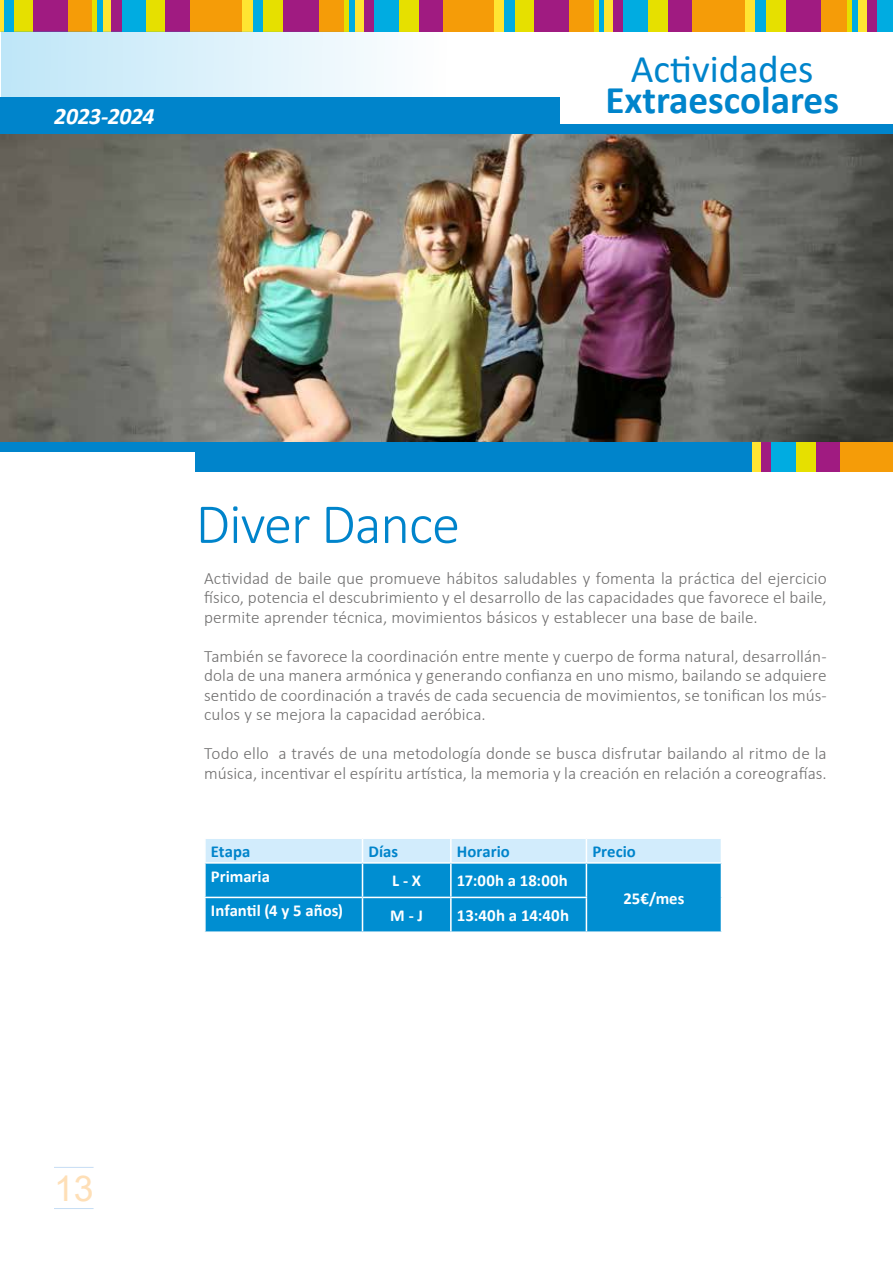
<style>
.page{position:relative;width:893px;height:1263px;background:#fff}
.page>*{position:absolute;margin:0;border:0;box-sizing:border-box;transform-origin:0 0}
.t1{font:300 57px "Calibri";letter-spacing:-.02em;color:#0084cb}
.t2{font:700 39.3px "Calibri";color:#0084cb}
.t3{font:39.3px "Calibri";color:#0084cb}
.t4{font:35.55px "Arial";color:#fedfb7}
.t5{font:italic 700 23.7px "Calibri";letter-spacing:-.015em;color:#fff}
.t6{font:300 17.25px/19.5px "Calibri";letter-spacing:.005em;color:#706f6f;text-align:justify}
.t7{font:700 16.95px "Calibri";letter-spacing:.015em;color:#fff}
.t8{font:700 16.65px "Calibri";color:#fff}
.t9{font:700 16.65px "Calibri";color:#0084cb}
</style>
<div class="page">
<div style="left:821px;top:0;width:26px;height:31px;background:#f59c08"></div>
<div style="left:691px;top:0;width:54px;height:31px;background:#f59c08"></div>
<div style="left:745px;top:0;width:10px;height:31px;background:#ffe532"></div>
<div style="left:857px;top:0;width:10px;height:31px;background:#ffe532"></div>
<div style="left:785px;top:0;width:36px;height:31px;background:#a01b81"></div>
<div style="left:667px;top:0;width:24px;height:31px;background:#a01b81"></div>
<div style="left:867px;top:0;width:11px;height:31px;background:#a01b81"></div>
<div style="left:755px;top:0;width:10px;height:31px;background:#00ace1"></div>
<div style="left:878px;top:0;width:15px;height:31px;background:#00ace1"></div>
<div style="left:852px;top:0;width:5px;height:31px;background:#00ace1"></div>
<div style="left:847px;top:0;width:5px;height:31px;background:#e6e000"></div>
<div style="left:766px;top:0;width:19px;height:31px;background:#e6e000"></div>
<div style="left:568px;top:0;width:26px;height:31px;background:#f59c08"></div>
<div style="left:443px;top:0;width:51px;height:31px;background:#f59c08"></div>
<div style="left:494px;top:0;width:11px;height:31px;background:#ffe532"></div>
<div style="left:604px;top:0;width:9px;height:31px;background:#ffe532"></div>
<div style="left:534px;top:0;width:34px;height:31px;background:#a01b81"></div>
<div style="left:419px;top:0;width:24px;height:31px;background:#a01b81"></div>
<div style="left:613px;top:0;width:10px;height:31px;background:#a01b81"></div>
<div style="left:505px;top:0;width:10px;height:31px;background:#00ace1"></div>
<div style="left:623px;top:0;width:25px;height:31px;background:#00ace1"></div>
<div style="left:598px;top:0;width:6px;height:31px;background:#00ace1"></div>
<hr style="left:594px;top:0;width:4px;height:31px;background:#e6e000">
<div style="left:515px;top:0;width:19px;height:31px;background:#e6e000"></div>
<div style="left:648px;top:0;width:19px;height:31px;background:#e6e000"></div>
<div style="left:67px;top:0;width:25px;height:31px;background:#f59c08"></div>
<hr style="left:0;top:0;width:4px;height:31px;background:#ffe532">
<div style="left:102px;top:0;width:10px;height:31px;background:#ffe532"></div>
<div style="left:33px;top:0;width:34px;height:31px;background:#a01b81"></div>
<div style="left:112px;top:0;width:10px;height:31px;background:#a01b81"></div>
<div style="left:4px;top:0;width:10px;height:31px;background:#00ace1"></div>
<div style="left:122px;top:0;width:24px;height:31px;background:#00ace1"></div>
<div style="left:97px;top:0;width:5px;height:31px;background:#00ace1"></div>
<div style="left:92px;top:0;width:5px;height:31px;background:#e6e000"></div>
<div style="left:14px;top:0;width:19px;height:31px;background:#e6e000"></div>
<div style="left:146px;top:0;width:19px;height:31px;background:#e6e000"></div>
<div style="left:318px;top:0;width:26px;height:31px;background:#f59c08"></div>
<div style="left:189px;top:0;width:53px;height:31px;background:#f59c08"></div>
<div style="left:242px;top:0;width:11px;height:31px;background:#ffe532"></div>
<div style="left:354px;top:0;width:10px;height:31px;background:#ffe532"></div>
<div style="left:283px;top:0;width:35px;height:31px;background:#a01b81"></div>
<div style="left:165px;top:0;width:24px;height:31px;background:#a01b81"></div>
<div style="left:364px;top:0;width:11px;height:31px;background:#a01b81"></div>
<div style="left:253px;top:0;width:11px;height:31px;background:#00ace1"></div>
<div style="left:375px;top:0;width:25px;height:31px;background:#00ace1"></div>
<div style="left:349px;top:0;width:5px;height:31px;background:#00ace1"></div>
<div style="left:344px;top:0;width:5px;height:31px;background:#e6e000"></div>
<div style="left:264px;top:0;width:19px;height:31px;background:#e6e000"></div>
<div style="left:399px;top:0;width:20px;height:31px;background:#e6e000"></div>
<hr style="left:54px;top:1167px;width:40px;height:1px;background:#c6ddf4">
<hr style="left:54px;top:1208px;width:40px;height:1px;background:#c6ddf4">
<svg style="left:1px;top:31px;width:892px;height:66px"></svg>
<img style="left:0;top:134px;width:893px;height:308px">
<div style="left:0;top:124px;width:893px;height:10px;background:#0084cb"></div>
<div style="left:0;top:97px;width:560px;height:31px;background:#0084cb"></div>
<div style="left:0;top:442px;width:893px;height:10px;background:#0084cb"></div>
<div style="left:196px;top:447px;width:697px;height:25px;background:#0084cb"></div>
<div style="left:840px;top:442px;width:53px;height:30px;background:#f59c08"></div>
<div style="left:816px;top:442px;width:24px;height:30px;background:#a01b81"></div>
<div style="left:796px;top:442px;width:20px;height:30px;background:#e6e000"></div>
<div style="left:752px;top:442px;width:9px;height:30px;background:#ffe532"></div>
<div style="left:761px;top:442px;width:11px;height:30px;background:#a01b81"></div>
<div style="left:772px;top:442px;width:24px;height:30px;background:#00ace1"></div>
<svg style="left:205px;top:838px;width:516px;height:93px;background:#3aa8dc"></svg>
<hr style="left:450px;top:839px;width:2px;height:23px;background:#fff">
<hr style="left:362px;top:864px;width:1px;height:33px;background:#fff">
<hr style="left:450px;top:864px;width:2px;height:33px;background:#fff">
<hr style="left:362px;top:898px;width:1px;height:33px;background:#fff">
<hr style="left:450px;top:898px;width:2px;height:33px;background:#fff">
<hr style="left:204px;top:862px;width:158px;height:2px;background:#fff">
<hr style="left:204px;top:864px;width:2px;height:33px;background:#fff">
<hr style="left:362px;top:862px;width:89px;height:2px;background:#fff">
<hr style="left:451px;top:862px;width:135px;height:2px;background:#fff">
<hr style="left:586px;top:862px;width:136px;height:2px;background:#fff">
<hr style="left:204px;top:897px;width:158px;height:1px;background:#fff">
<hr style="left:204px;top:898px;width:2px;height:33px;background:#fff">
<hr style="left:362px;top:897px;width:89px;height:1px;background:#fff">
<hr style="left:451px;top:897px;width:136px;height:1px;background:#fff">
<h3 class="t5" style="left:54px;top:105px;width:102px">2023-2024</h3>
<h2 class="t3" style="left:631px;top:41px;width:184px">Actividades</h2>
<h2 class="t2" style="left:605px;top:80px;width:235px">Extraescolares</h2>
<h3 class="t4" style="left:54px;top:1168px;width:41px">13</h3>
<h1 class="t1" style="left:196px;top:489px;width:266px">Diver Dance</h1>
<p class="t6" style="left:204px;top:568px;width:624px">Actividad de baile que promueve hábitos saludables y fomenta la práctica del ejercicio físico, potencia el descubrimiento y el desarrollo de las capacidades que favorece el baile, permite aprender técnica, movimientos básicos y establecer una base de baile.</p>
<p class="t6" style="left:204px;top:646px;width:624px">También se favorece la coordinación entre mente y cuerpo de forma natural, desarrollán&shy;dola de una manera armónica y generando confianza en uno mismo, bailando se adquiere sentido de coordinación a través de cada secuencia de movimientos, se tonifican los mús&shy;culos y se mejora la capacidad aeróbica.</p>
<p class="t6" style="left:204px;top:744px;width:624px">Todo ello a través de una metodología donde se busca disfrutar bailando al ritmo de la música, incentivar el espíritu artística, la memoria y la creación en relación a coreografías.</p>
<p class="t9" style="left:211px;top:843px;width:41px">Etapa</p>
<p class="t9" style="left:369px;top:843px;width:31px">Días</p>
<p class="t9" style="left:457px;top:843px;width:54px">Horario</p>
<p class="t9" style="left:592px;top:843px;width:45px">Precio</p>
<p class="t8" style="left:211px;top:868px;width:61px">Primaria</p>
<p class="t8" style="left:392px;top:873px;width:30px">L - X</p>
<p class="t8" style="left:457px;top:873px;width:112px">17:00h a 18:00h</p>
<p class="t8" style="left:623px;top:890px;width:62px">25€/mes</p>
<p class="t8" style="left:211px;top:899px;width:134px">Infantil (4 y 5 años)</p>
<p class="t8" style="left:390px;top:907px;width:34px">M - J</p>
<p class="t7" style="left:457px;top:907px;width:114px">13:40h a 14:40h</p>
</div>
